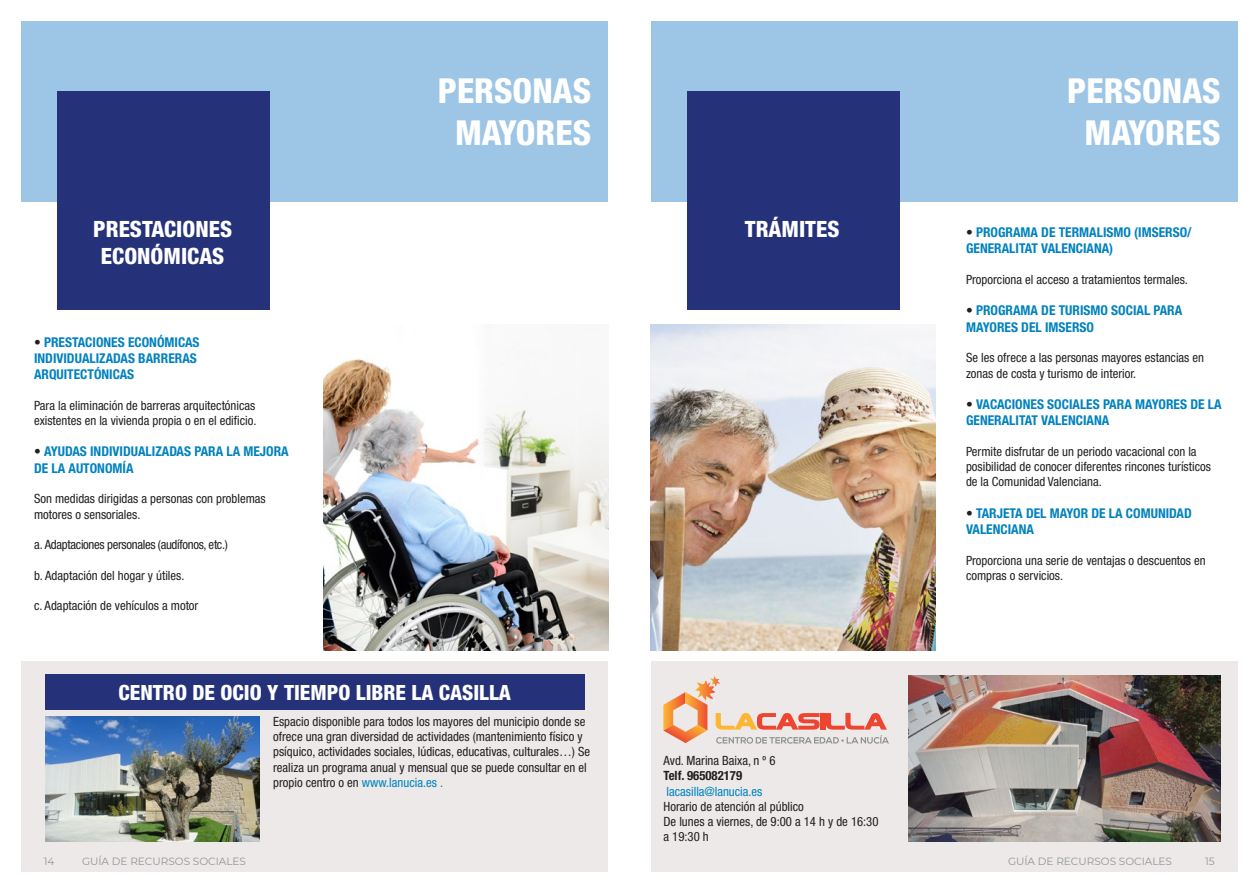
<style>
.page{position:relative;width:1259px;height:893px;background:#fff}
.page>*{position:absolute;margin:0;border:0;box-sizing:border-box;transform-origin:0 0}
.t1{font:800 condensed 34.5px "Helvetica Neue LT Std";color:#fff}
.t2{font:800 condensed 22.5px/27px "Helvetica Neue LT Std";color:#fff;text-align:center}
.t3{font:800 condensed 21px "Helvetica Neue LT Std";color:#fff}
.t4{font:700 condensed 13.5px/16.2px "Helvetica Neue LT Std";color:#0082bf}
.t5{font:condensed 12.75px/15.3px "Helvetica Neue LT Std";color:#231f20}
.t6{font:condensed 12.75px "Helvetica Neue LT Std";letter-spacing:-.025em;color:#231f20}
.t7{font:condensed 12.75px "Helvetica Neue LT Std";color:#0082bf}
.t8{font:700 condensed 12.75px "Helvetica Neue LT Std";color:#231f20}
.t9{font:10.5px "Montserrat";color:#939598}
.s1{color:#231f20}
.s2{color:#0082bf}
</style>
<div class="page">
<div style="left:21px;top:21px;width:587px;height:181px;background:#9dc5e6"></div>
<div style="left:57px;top:91px;width:213px;height:219px;background:#25327a"></div>
<img style="left:324px;top:359px;width:284px;height:292px">
<div style="left:21px;top:661px;width:587px;height:211px;background:#ece9e8"></div>
<img style="left:45px;top:716px;width:215px;height:126px">
<div style="left:45px;top:674px;width:539px;height:36px;background:#25327a"></div>
<div style="left:651px;top:21px;width:586px;height:181px;background:#9dc5e6"></div>
<div style="left:686px;top:91px;width:213px;height:219px;background:#25327a"></div>
<div style="left:651px;top:661px;width:586px;height:211px;background:#ece9e8"></div>
<svg style="left:663px;top:676px;width:226px;height:68px"></svg>
<img style="left:908px;top:675px;width:312px;height:167px">
<img style="left:651px;top:324px;width:284px;height:327px">
<p class="t2" style="left:93px;top:215px;width:140px">PRESTACIONES<br>ECONÓMICAS</p>
<p class="t4" style="left:34px;top:334px;width:167px"><span class="s1">•</span> PRESTACIONES ECONÓMICAS<br>INDIVIDUALIZADAS BARRERAS<br>ARQUITECTÓNICAS</p>
<p class="t5" style="left:34px;top:397px;width:224px">Para la eliminación de barreras arquitectónicas existentes en la vivienda propia o en el edificio.</p>
<p class="t4" style="left:34px;top:443px;width:256px"><span class="s1">•</span> AYUDAS INDIVIDUALIZADAS PARA LA MEJORA<br>DE LA AUTONOMÍA</p>
<p class="t5" style="left:34px;top:491px;width:233px">Son medidas dirigidas a personas con problemas motores o sensoriales.</p>
<p class="t6" style="left:34px;top:537px;width:195px">a. Adaptaciones personales (audífonos, etc.)</p>
<p class="t5" style="left:34px;top:567px;width:152px">b. Adaptación del hogar y útiles.</p>
<p class="t5" style="left:34px;top:598px;width:166px">c. Adaptación de vehículos a motor</p>
<p class="t1" style="left:438px;top:70px;width:155px">PERSONAS</p>
<p class="t1" style="left:455px;top:111px;width:138px">MAYORES</p>
<p class="t3" style="left:119px;top:679px;width:394px">CENTRO DE OCIO Y TIEMPO LIBRE LA CASILLA</p>
<p class="t9" style="left:44px;top:854px;width:12px">14</p>
<p class="t9" style="left:82px;top:854px;width:165px">GUÍA DE RECURSOS SOCIALES</p>
<p class="t5" style="left:273px;top:713px;width:318px">Espacio disponible para todos los mayores del municipio donde se ofrece una gran diversidad de actividades (mantenimiento físico y psíquico, actividades sociales, lúdicas, educativas, culturales…) Se realiza un programa anual y mensual que se puede consultar en el propio centro o en <span class="s2">www.lanucia.es .</span></p>
<p class="t2" style="left:745px;top:215px;width:96px">TRÁMITES</p>
<p class="t5" style="left:663px;top:753px;width:113px">Avd. Marina Baixa, n º 6</p>
<p class="t8" style="left:663px;top:768px;width:80px">Telf. 965082179</p>
<p class="t7" style="left:666px;top:784px;width:97px">lacasilla@lanucia.es</p>
<p class="t5" style="left:663px;top:799px;width:142px">Horario de atención al público</p>
<p class="t5" style="left:663px;top:814px;width:216px">De lunes a viernes, de 9:00 a 14 h y de 16:30 a 19:30 h</p>
<p class="t1" style="left:1067px;top:70px;width:155px">PERSONAS</p>
<p class="t1" style="left:1084px;top:111px;width:138px">MAYORES</p>
<p class="t4" style="left:966px;top:224px;width:227px"><span class="s1">•</span> PROGRAMA DE TERMALISMO (IMSERSO/<br>GENERALITAT VALENCIANA)</p>
<p class="t5" style="left:966px;top:272px;width:223px">Proporciona el acceso a tratamientos termales.</p>
<p class="t4" style="left:966px;top:302px;width:218px"><span class="s1">•</span> PROGRAMA DE TURISMO SOCIAL PARA<br>MAYORES DEL IMSERSO</p>
<p class="t5" style="left:966px;top:350px;width:240px">Se les ofrece a las personas mayores estancias en zonas de costa y turismo de interior.</p>
<p class="t4" style="left:966px;top:396px;width:257px"><span class="s1">•</span> VACACIONES SOCIALES PARA MAYORES DE LA<br>GENERALITAT VALENCIANA</p>
<p class="t5" style="left:966px;top:444px;width:246px">Permite disfrutar de un periodo vacacional con la posibilidad de conocer diferentes rincones turísticos de la Comunidad Valenciana.</p>
<p class="t4" style="left:966px;top:505px;width:227px"><span class="s1">•</span> TARJETA DEL MAYOR DE LA COMUNIDAD<br>VALENCIANA</p>
<p class="t5" style="left:966px;top:552px;width:241px">Proporciona una serie de ventajas o descuentos en compras o servicios.</p>
<p class="t9" style="left:1008px;top:854px;width:165px">GUÍA DE RECURSOS SOCIALES</p>
<p class="t9" style="left:1205px;top:854px;width:11px">15</p>
</div>
